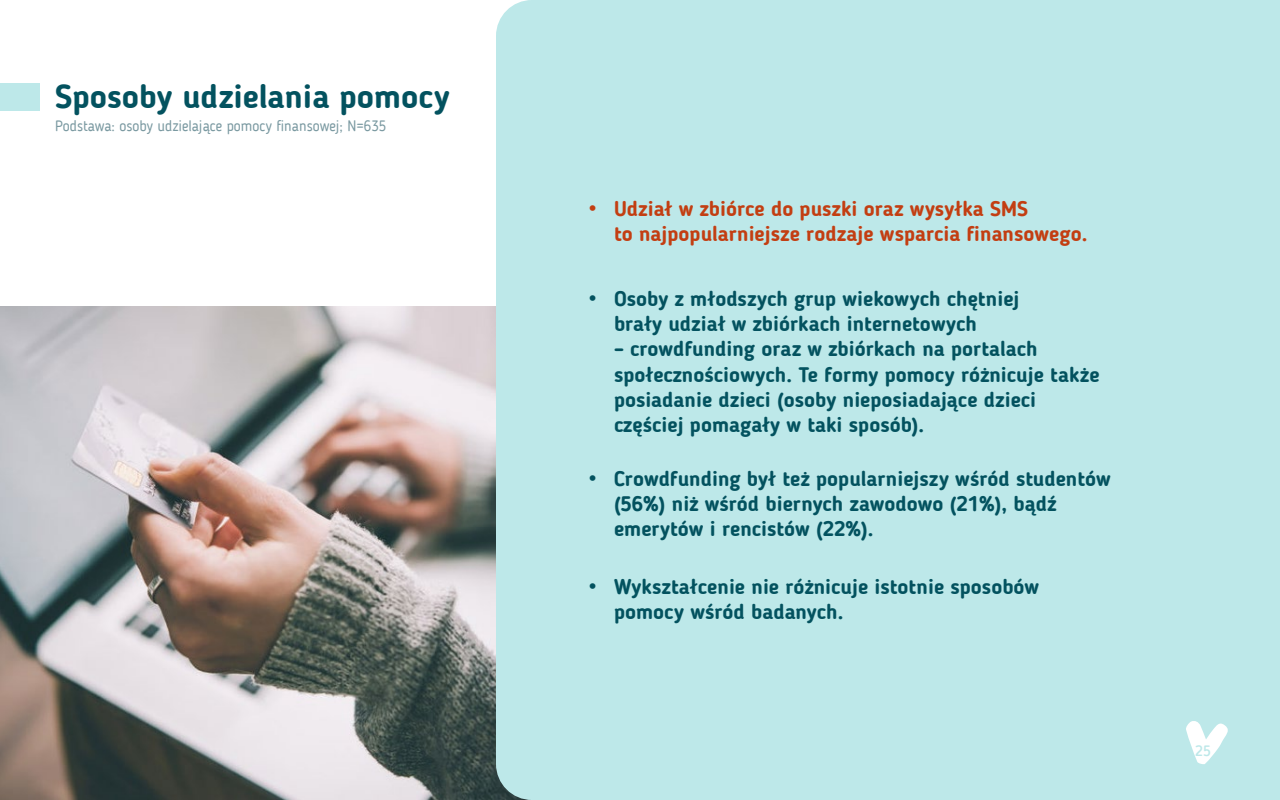
<style>
.page{position:relative;width:1280px;height:800px;background:#fff}
.page>*{position:absolute;margin:0;border:0;box-sizing:border-box;transform-origin:0 0}
.t1{font:700 33px "Blogger Sans";color:#03525f}
.t2{font:700 21px/25.2px "Blogger Sans";color:#03525f}
.t3{font:700 21px/25.2px "Blogger Sans";color:#c33e12}
.t4{font:15px "Blogger Sans";color:#7a99a1}
.t5{font:500 15px "Blogger Sans";color:#bde8e9}
.s1{font-size:30px}
</style>
<div class="page">
<img style="left:0;top:306px;width:496px;height:494px">
<div style="left:496px;top:0;width:784px;height:800px;background:#bde8e9"></div>
<svg style="left:1185px;top:720px;width:44px;height:45px"></svg>
<div style="left:0;top:83px;width:40px;height:27px;background:#bde8e9"></div>
<h1 class="t1" style="left:55px;top:80px;width:396px">Sposoby udzielania pomocy</h1>
<p class="t4" style="left:55px;top:118px;width:333px">Podstawa: osoby udzielające pomocy finansowej; N=635</p>
<p class="t3" style="left:614px;top:197px;width:475px;text-indent:-26px"><span class="s1">•</span> Udział w zbiórce do puszki oraz wysyłka SMS<br>to najpopularniejsze rodzaje wsparcia finansowego.</p>
<p class="t2" style="left:614px;top:287px;width:407px;text-indent:-26px"><span class="s1">•</span> Osoby z młodszych grup wiekowych chętniej brały udział w zbiórkach internetowych</p>
<p class="t2" style="left:614px;top:338px;width:487px">– crowdfunding oraz w zbiórkach na portalach społecznościowych. Te formy pomocy różnicuje także posiadanie dzieci (osoby nieposiadające dzieci częściej pomagały w taki sposób).</p>
<p class="t2" style="left:614px;top:467px;width:498px;text-indent:-26px"><span class="s1">•</span> Crowdfunding był też popularniejszy wśród studentów (56%) niż wśród biernych zawodowo (21%), bądź emerytów i rencistów (22%).</p>
<p class="t2" style="left:614px;top:575px;width:427px;text-indent:-26px"><span class="s1">•</span> Wykształcenie nie różnicuje istotnie sposobów pomocy wśród badanych.</p>
<p class="t5" style="left:1195px;top:743px;width:17px">25</p>
</div>
